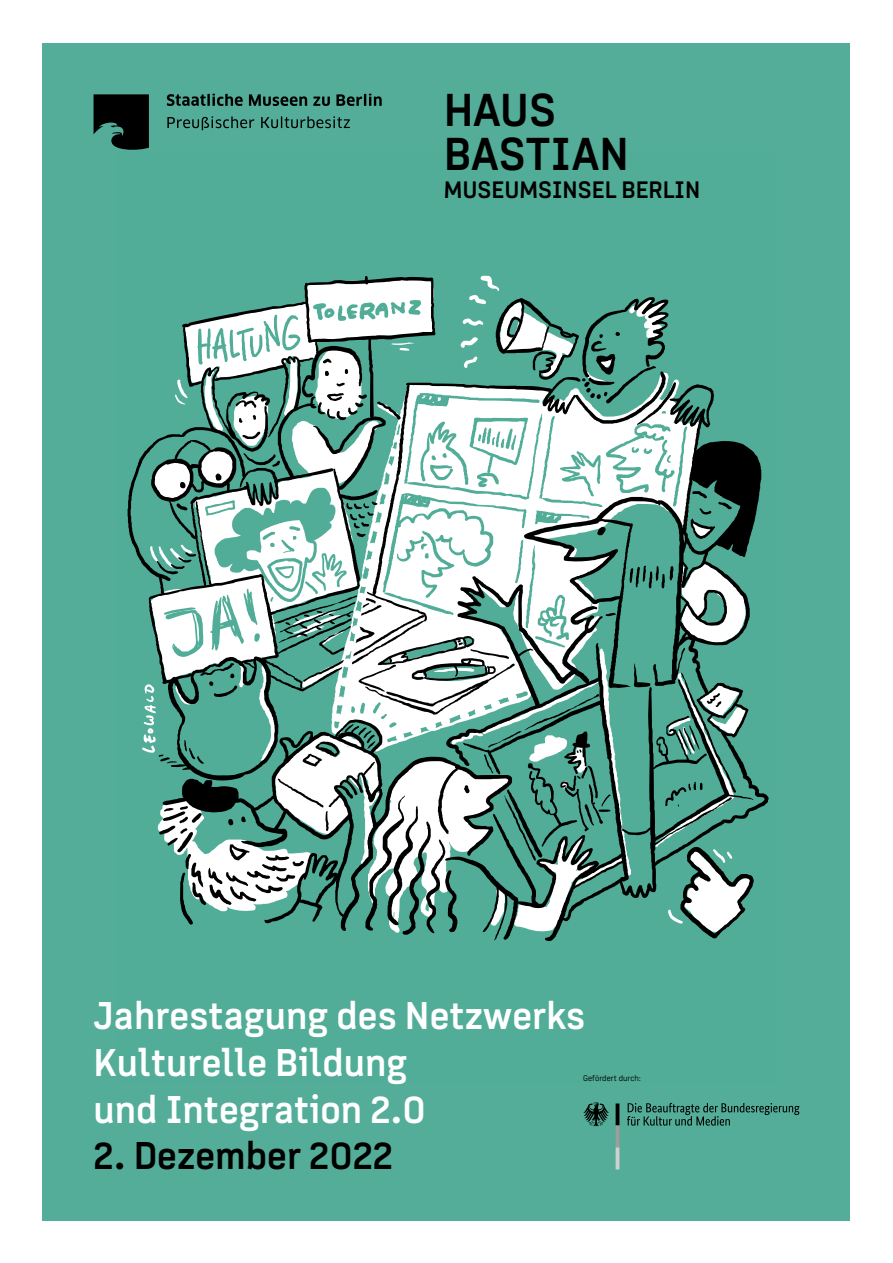
<style>
.page{position:relative;width:893px;height:1263px;background:#fff}
.page>*{position:absolute;margin:0;border:0;box-sizing:border-box;transform-origin:0 0}
.t1{font:700 46.5px/43.5px "MI Grotesk";letter-spacing:.005em;color:#000}
.t2{font:700 39px/46.8px "MI Grotesk";color:#fff}
.t3{font:700 39px "MI Grotesk";color:#000}
.t4{font:700 24px "MI Grotesk";color:#000}
.t5{font:8.25px "MI Grotesk";color:#000}
</style>
<div class="page">
<div style="left:43px;top:43px;width:807px;height:1177px;background:#53ad99"></div>
<svg style="left:128px;top:436px;width:641px;height:505px"></svg>
<svg style="left:175px;top:276px;width:557px;height:648px"></svg>
<svg style="left:164px;top:424px;width:364px;height:318px"></svg>
<svg style="left:142px;top:684px;width:14px;height:69px"></svg>
<svg style="left:94px;top:94px;width:55px;height:56px"></svg>
<svg style="left:167px;top:94px;width:215px;height:12px"></svg>
<svg style="left:167px;top:116px;width:183px;height:14px"></svg>
<svg style="left:627px;top:1103px;width:172px;height:23px"></svg>
<svg style="left:616px;top:1103px;width:3px;height:66px"></svg>
<svg style="left:583px;top:1102px;width:26px;height:24px"></svg>
<p class="t1" style="left:444px;top:88px;width:187px">HAUS<br>BASTIAN</p>
<p class="t4" style="left:444px;top:174px;width:258px">MUSEUMSINSEL BERLIN</p>
<p class="t2" style="left:94px;top:992px;width:493px">Jahrestagung des Netzwerks<br>Kulturelle Bildung<br>und Integration 2.0</p>
<p class="t3" style="left:94px;top:1130px;width:301px">2. Dezember 2022</p>
<p class="t5" style="left:583px;top:1073px;width:59px">Gefördert durch:</p>
</div>
